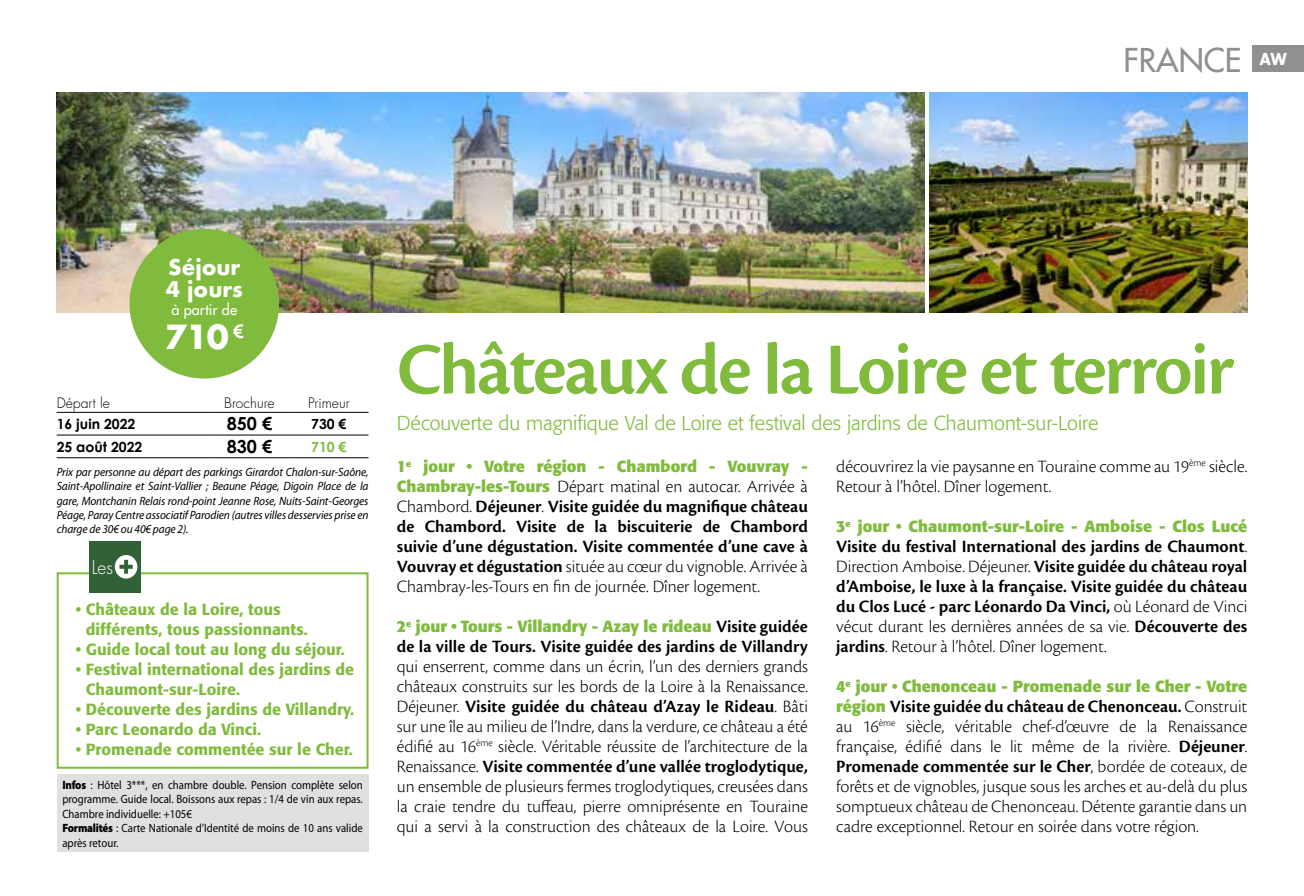
<style>
.page{position:relative;width:1304px;height:896px;background:#fff}
.page>*{position:absolute;margin:0;border:0;box-sizing:border-box;transform-origin:0 0}
.t1{font:600 76px "Cronos Pro";letter-spacing:-.03em;color:#80bb3d}
.t2{font:700 32.4px "Futura";color:#fff}
.t3{font:32px "Futura";color:#919090}
.t4{font:700 21px/22.6px "Futura";color:#fff}
.t5{font:300 20px "Formata";color:#80bb3d}
.t6{font:300 18.2px "Futura";color:#fff;scale:.96 1}
.t7{font:300 18px/20px "Cronos Pro";color:#000;text-align:justify}
.t8{font:600 18px/20px "Cronos Pro";color:#000;text-align:justify}
.t9{font:700 18px "Century Gothic";color:#000}
.t10{font:500 16px/20px "Formata";color:#80bb3d}
.t11{font:700 16px "Formata";color:#80bb3d}
.t12{font:14.6px "Futura";color:#fff}
.t13{font:700 14px "Century Gothic";color:#000}
.t14{font:300 14px "Futura";color:#000}
.t15{font:700 14px "Century Gothic";color:#80bb3d}
.t16{font:italic 12px/14.4px "Myriad Pro";letter-spacing:-.01em;color:#000;text-align:justify;scale:.95 1}
.t17{font:12px/14.4px "Myriad Pro";color:#000;scale:.9 1}
.s1{font-weight:900}
.s2{font-family:"Formata";font-weight:700;font-size:16px;color:#80bb3d}
.s3{font-weight:300}
.s4{font-family:"Cronos Pro";font-weight:600;font-size:18px;color:#000}
.s5{font-weight:600}
</style>
<div class="page">
<div style="left:57px;top:572px;width:312px;height:197px;border:2px solid #80bb3d"></div>
<img style="left:57px;top:92px;width:867px;height:220px">
<div style="left:57px;top:774px;width:312px;height:78px;background:#e0e0e0"></div>
<hr style="left:57px;top:412px;width:153px;height:1px;background:#000">
<hr style="left:210px;top:412px;width:79px;height:1px;background:#000">
<hr style="left:289px;top:412px;width:80px;height:1px;background:#000">
<hr style="left:57px;top:435px;width:153px;height:1px;background:#000">
<hr style="left:210px;top:435px;width:79px;height:1px;background:#000">
<hr style="left:289px;top:435px;width:80px;height:1px;background:#000">
<hr style="left:57px;top:457px;width:153px;height:1px;background:#000">
<hr style="left:210px;top:457px;width:79px;height:1px;background:#000">
<hr style="left:289px;top:457px;width:80px;height:1px;background:#000">
<img style="left:930px;top:92px;width:317px;height:220px">
<div style="left:130px;top:229px;width:149px;height:149px;background:#80bb3d;border-radius:50%"></div>
<div style="left:1253px;top:45px;width:51px;height:27px;background:#919090"></div>
<div style="left:89px;top:541px;width:51px;height:51px;background:#316235"></div>
<svg style="left:115px;top:555px;width:22px;height:23px"></svg>
<h3 class="t3" style="left:1124px;top:40px;width:165px">FRANCE <sup>AW</sup></h3>
<p class="t4" style="left:166px;top:255px;width:79px">Séjour<br>4 jours</p>
<p class="t12" style="left:171px;top:300px;width:67px">à partir de</p>
<h2 class="t2" style="left:165px;top:313px;width:80px">710 <sup>€</sup></h2>
<p class="t14" style="left:57px;top:394px;width:55px">Départ le</p>
<p class="t14" style="left:224px;top:394px;width:52px">Brochure</p>
<p class="t14" style="left:308px;top:394px;width:43px">Primeur</p>
<p class="t13" style="left:57px;top:415px;width:80px">16 juin 2022</p>
<p class="t9" style="left:227px;top:412px;width:47px">850 €</p>
<p class="t13" style="left:311px;top:415px;width:37px">730 €</p>
<p class="t13" style="left:57px;top:438px;width:87px">25 août 2022</p>
<p class="t9" style="left:227px;top:435px;width:47px">830 €</p>
<p class="t15" style="left:311px;top:438px;width:37px">710 €</p>
<p class="t16" style="left:57px;top:464px;width:330px">Prix par personne au départ des parkings Girardot Chalon-sur-Saône, Saint-Apollinaire et Saint-Vallier ; Beaune Péage, Digoin Place de la gare, Montchanin Relais rond-point Jeanne Rose, Nuits-Saint-Georges Péage, Paray Centre associatif Parodien (autres villes desservies prise en charge de 30€ ou 40€ page 2).</p>
<p class="t6" style="left:92px;top:556px;width:24px">Les</p>
<p class="t10" style="left:86px;top:599px;width:224px;text-indent:-10px">• Châteaux de la Loire, tous différents, tous passionnants.</p>
<p class="t10" style="left:76px;top:639px;width:270px">• Guide local tout au long du séjour.</p>
<p class="t10" style="left:86px;top:659px;width:270px;text-indent:-10px">• Festival international des jardins de<br>Chaumont-sur-Loire.</p>
<p class="t10" style="left:76px;top:699px;width:280px">• Découverte des jardins de Villandry.</p>
<p class="t10" style="left:76px;top:719px;width:187px">• Parc Leonardo da Vinci.</p>
<p class="t10" style="left:76px;top:739px;width:279px">• Promenade commentée sur le Cher.</p>
<p class="t17" style="left:62px;top:777px;width:335px"><span class="s1">Infos</span> : Hôtel 3***, en chambre double. Pension complète selon programme. Guide local. Boissons aux repas : 1/4 de vin aux repas.<br>Chambre individuelle: +105€<br><span class="s1">Formalités</span> : Carte Nationale d’Identité de moins de 10 ans valide après retour.</p>
<h1 class="t1" style="left:397px;top:326px;width:839px">Châteaux de la Loire et terroir</h1>
<p class="t5" style="left:397px;top:411px;width:703px">Découverte du magnifique Val de Loire et festival des jardins de Chaumont-sur-Loire</p>
<p class="t11" style="left:397px;top:456px;width:413px">1<sup>e</sup> jour • Votre région - Chambord - Vouvray -</p>
<p class="t8" style="left:397px;top:477px;width:413px"><span class="s2">Chambray-les-Tours</span> <span class="s3">Départ matinal en autocar. Arrivée à Chambord.</span> Déjeuner<span class="s3">.</span> Visite guidée du magnifique château de Chambord. Visite de la biscuiterie de Chambord suivie d’une dégustation. Visite commentée d’une cave à Vouvray et dégustation <span class="s3">située au cœur du vignoble. Arrivée à Chambray-les-Tours en fin de journée. Dîner logement.</span></p>
<p class="t11" style="left:397px;top:616px;width:413px">2<sup>e</sup> jour • Tours - Villandry - Azay le rideau <span class="s4">Visite guidée</span></p>
<p class="t8" style="left:397px;top:637px;width:412px">de la ville de Tours. Visite guidée des jardins de Villandry</p>
<p class="t7" style="left:397px;top:656px;width:413px">qui enserrent, comme dans un écrin, l’un des derniers grands châteaux construits sur les bords de la Loire à la Renaissance.<br>Déjeuner. <span class="s5">Visite guidée du château d’Azay le Rideau</span>. Bâti sur une île au milieu de l’Indre, dans la verdure, ce château a été édifié au 16<sup>ème</sup> siècle. Véritable réussite de l’architecture de la Renaissance. <span class="s5">Visite commentée d’une vallée troglodytique, </span>un ensemble de plusieurs fermes troglodytiques, creusées dans la craie tendre du tuffeau, pierre omniprésente en Touraine qui a servi à la construction des châteaux de la Loire. Vous</p>
<p class="t7" style="left:836px;top:456px;width:413px">découvrirez la vie paysanne en Touraine comme au 19<sup>ème</sup> siècle.<br>Retour à l’hôtel. Dîner logement.</p>
<p class="t11" style="left:836px;top:516px;width:412px">3<sup>e</sup> jour • Chaumont-sur-Loire - Amboise - Clos Lucé</p>
<p class="t8" style="left:836px;top:537px;width:413px">Visite du festival International des jardins de Chaumont<span class="s3">.<br>Direction Amboise. Déjeuner.</span> Visite guidée du château royal d’Amboise, le luxe à la française. Visite guidée du château du Clos Lucé - parc Léonardo Da Vinci, <span class="s3">où Léonard de Vinci vécut durant les dernières années de sa vie.</span> Découverte des jardins<span class="s3">. Retour à l’hôtel. Dîner logement.</span></p>
<p class="t11" style="left:836px;top:676px;width:412px">4<sup>e</sup> jour • Chenonceau - Promenade sur le Cher - Votre</p>
<p class="t7" style="left:836px;top:696px;width:413px"><span class="s2">région</span> <span class="s5">Visite guidée du château de Chenonceau.</span> Construit au 16<sup>ème</sup> siècle, véritable chef-d’œuvre de la Renaissance française, édifié dans le lit même de la rivière. <span class="s5">Déjeuner</span>.<br><span class="s5">Promenade commentée sur le Cher</span>, bordée de coteaux, de forêts et de vignobles, jusque sous les arches et au-delà du plus somptueux château de Chenonceau. Détente garantie dans un cadre exceptionnel. Retour en soirée dans votre région.</p>
</div>
